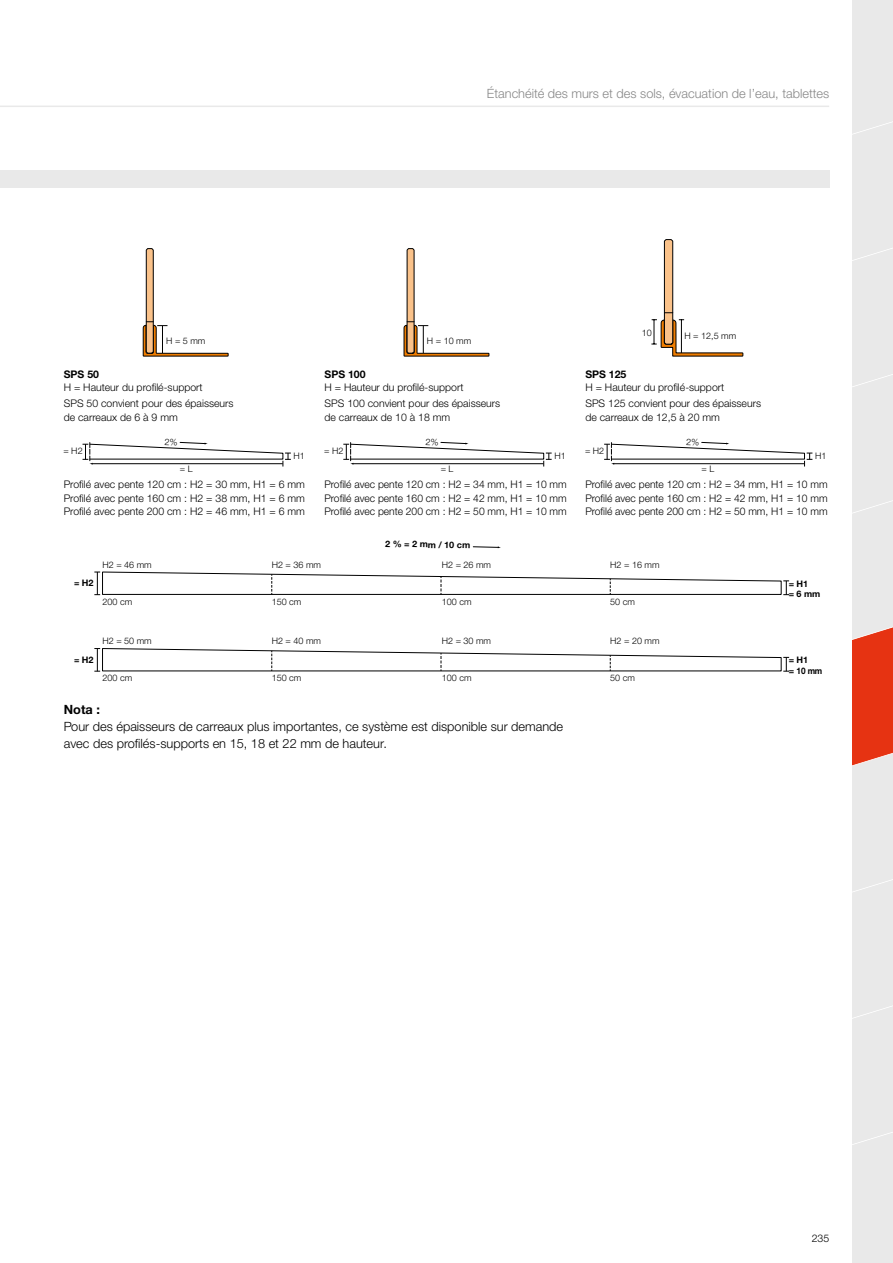
<style>
.page{position:relative;width:893px;height:1263px;background:#fff}
.page>*{position:absolute;margin:0;border:0;box-sizing:border-box;transform-origin:0 0}
.t1{font:300 12.75px/17px "Helvetica Neue LTW1 G";color:#000}
.t2{font:300 12.75px "Helvetica Neue LTW1 G";color:#878787}
.t3{font:700 12.75px "Helvetica Neue LTW1 G";color:#000}
.t4{font:300 10.5px/13.5px "Helvetica Neue LTW1 G";color:#000}
.t5{font:700 10.5px "Helvetica Neue LTW1 G";color:#000}
.t6{font:300 9px "Helvetica Neue LT Pro";color:#000}
.t7{font:700 9px/10.8px "Helvetica Neue LT Pro";color:#000}
</style>
<div class="page">
<hr style="left:0;top:106px;width:829px;height:1px;background:#e9e9e9">
<svg style="left:852px;top:0;width:41px;height:1263px;background:#e8d7d3"></svg>
<svg style="left:94px;top:571px;width:695px;height:24px"></svg>
<svg style="left:94px;top:648px;width:695px;height:24px"></svg>
<svg style="left:473px;top:546px;width:28px;height:2px"></svg>
<div style="left:0;top:170px;width:829px;height:17px;background:#e9e9e9"></div>
<svg style="left:143px;top:248px;width:86px;height:109px"></svg>
<svg style="left:404px;top:248px;width:85px;height:108px"></svg>
<svg style="left:651px;top:239px;width:92px;height:118px"></svg>
<svg style="left:83px;top:441px;width:208px;height:25px"></svg>
<svg style="left:343px;top:441px;width:209px;height:25px"></svg>
<svg style="left:604px;top:441px;width:208px;height:25px"></svg>
<p class="t2" style="left:487px;top:86px;width:344px">Étanchéité des murs et des sols, évacuation de l’eau, tablettes</p>
<p class="t6" style="left:166px;top:335px;width:41px">H = 5 mm</p>
<p class="t6" style="left:427px;top:335px;width:46px">H = 10 mm</p>
<p class="t6" style="left:642px;top:328px;width:12px">10</p>
<p class="t6" style="left:684px;top:331px;width:53px">H = 12,5 mm</p>
<p class="t5" style="left:64px;top:367px;width:37px">SPS 50</p>
<p class="t4" style="left:64px;top:381px;width:140px">H = Hauteur du profilé-support</p>
<p class="t5" style="left:325px;top:367px;width:43px">SPS 100</p>
<p class="t4" style="left:325px;top:381px;width:140px">H = Hauteur du profilé-support</p>
<p class="t5" style="left:585px;top:367px;width:43px">SPS 125</p>
<p class="t4" style="left:585px;top:381px;width:140px">H = Hauteur du profilé-support</p>
<p class="t4" style="left:64px;top:397px;width:171px">SPS 50 convient pour des épaisseurs de carreaux de 6 à 9 mm</p>
<p class="t4" style="left:325px;top:397px;width:177px">SPS 100 convient pour des épaisseurs de carreaux de 10 à 18 mm</p>
<p class="t4" style="left:585px;top:397px;width:177px">SPS 125 convient pour des épaisseurs de carreaux de 12,5 à 20 mm</p>
<p class="t6" style="left:63px;top:446px;width:21px">= H2</p>
<p class="t6" style="left:294px;top:451px;width:13px">H1</p>
<p class="t6" style="left:324px;top:446px;width:21px">= H2</p>
<p class="t6" style="left:554px;top:451px;width:13px">H1</p>
<p class="t6" style="left:585px;top:446px;width:21px">= H2</p>
<p class="t6" style="left:815px;top:451px;width:13px">H1</p>
<p class="t6" style="left:180px;top:463px;width:14px">= L</p>
<p class="t4" style="left:64px;top:477px;width:243px;text-align:justify">Profilé avec pente 120 cm : H2 = 30 mm, H1 = 6 mm Profilé avec pente 160 cm : H2 = 38 mm, H1 = 6 mm Profilé avec pente 200 cm : H2 = 46 mm, H1 = 6 mm</p>
<p class="t6" style="left:441px;top:463px;width:14px">= L</p>
<p class="t4" style="left:325px;top:477px;width:244px;text-align:justify">Profilé avec pente 120 cm : H2 = 34 mm, H1 = 10 mm Profilé avec pente 160 cm : H2 = 42 mm, H1 = 10 mm Profilé avec pente 200 cm : H2 = 50 mm, H1 = 10 mm</p>
<p class="t6" style="left:701px;top:463px;width:14px">= L</p>
<p class="t4" style="left:585px;top:477px;width:244px;text-align:justify">Profilé avec pente 120 cm : H2 = 34 mm, H1 = 10 mm Profilé avec pente 160 cm : H2 = 42 mm, H1 = 10 mm Profilé avec pente 200 cm : H2 = 50 mm, H1 = 10 mm</p>
<p class="t7" style="left:385px;top:538px;width:86px;rotate:1deg">2 % = 2 mm / 10 cm</p>
<p class="t7" style="left:74px;top:577px;width:21px">= H2</p>
<p class="t6" style="left:103px;top:559px;width:51px">H2 = 46 mm</p>
<p class="t6" style="left:103px;top:596px;width:31px">200 cm</p>
<p class="t6" style="left:272px;top:596px;width:31px">150 cm</p>
<p class="t6" style="left:442px;top:596px;width:31px">100 cm</p>
<p class="t6" style="left:610px;top:596px;width:26px">50 cm</p>
<p class="t6" style="left:272px;top:559px;width:51px">H2 = 36 mm</p>
<p class="t6" style="left:442px;top:559px;width:51px">H2 = 26 mm</p>
<p class="t6" style="left:610px;top:559px;width:51px">H2 = 16 mm</p>
<p class="t7" style="left:74px;top:654px;width:21px">= H2</p>
<p class="t6" style="left:103px;top:635px;width:51px">H2 = 50 mm</p>
<p class="t6" style="left:103px;top:673px;width:31px">200 cm</p>
<p class="t6" style="left:272px;top:673px;width:31px">150 cm</p>
<p class="t6" style="left:442px;top:673px;width:31px">100 cm</p>
<p class="t6" style="left:610px;top:673px;width:26px">50 cm</p>
<p class="t6" style="left:272px;top:635px;width:51px">H2 = 40 mm</p>
<p class="t6" style="left:442px;top:635px;width:51px">H2 = 30 mm</p>
<p class="t6" style="left:610px;top:635px;width:51px">H2 = 20 mm</p>
<p class="t3" style="left:64px;top:702px;width:38px">Nota :</p>
<p class="t1" style="left:64px;top:718px;width:501px">Pour des épaisseurs de carreaux plus importantes, ce système est disponible sur demande avec des profilés-supports en 15, 18 et 22 mm de hauteur.</p>
<p class="t7" style="left:789px;top:578px;width:33px">= H1<br>= 6 mm</p>
<p class="t7" style="left:789px;top:654px;width:35px">= H1<br>= 10 mm</p>
<p class="t4" style="left:812px;top:1231px;width:19px">235</p>
</div>
